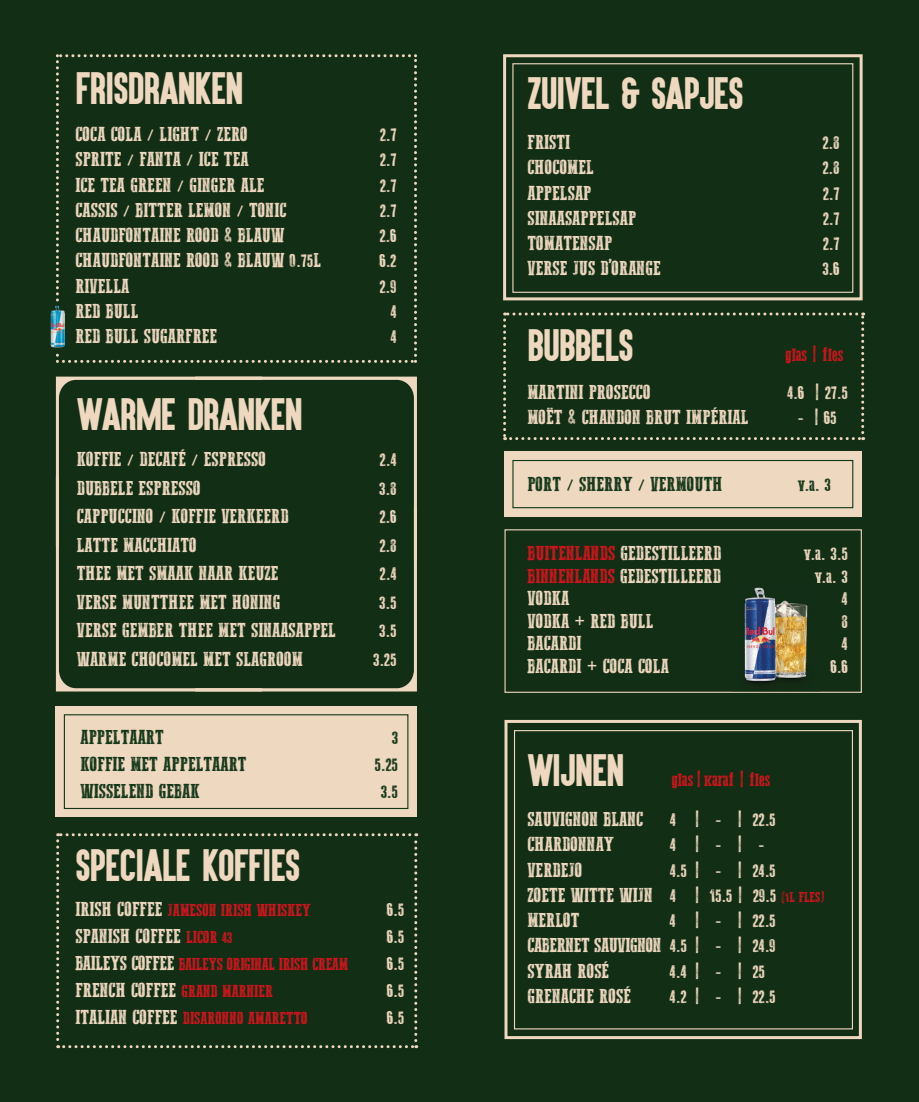
<style>
.page{position:relative;width:919px;height:1102px;background:#fff}
.page>*{position:absolute;margin:0;border:0;box-sizing:border-box;transform-origin:0 0}
.t1{font:37.5px "Aku&Kamu";letter-spacing:-.02em;color:#eed8c0}
.t2{font:21px/25.2px "Western Bang Bang";color:#eed8c0}
.t3{font:21px "Western Bang Bang";color:#153719}
.t4{font:21px "Western Bang Bang";color:#cd151d}
.t5{font:18px "Western Bang Bang";color:#cd151d}
.t6{font:18px "Western Bang Bang";letter-spacing:-.02em;color:#cd151d}
.s1{font-size:21px;color:#eed8c0}
.s2{font-size:18px;color:#cd151d}
.s3{color:#cd151d}
.s4{font-size:15px;color:#cd151d}
</style>
<div class="page">
<div style="left:0;top:0;width:918px;height:1101px;background:#122e15"></div>
<div style="left:56px;top:706px;width:361px;height:111px;background:#eed8c0"></div>
<div style="left:64px;top:714px;width:344px;height:95px;border:1px solid #153719"></div>
<svg style="left:56px;top:376px;width:139px;height:100px"></svg>
<svg style="left:195px;top:376px;width:222px;height:130px"></svg>
<svg style="left:56px;top:476px;width:206px;height:215px"></svg>
<svg style="left:195px;top:506px;width:222px;height:185px"></svg>
<div style="left:503px;top:54px;width:359px;height:246px;border:3px solid #eed8c0"></div>
<svg style="left:503px;top:312px;width:361px;height:128px"></svg>
<svg style="left:56px;top:54px;width:361px;height:309px"></svg>
<svg style="left:56px;top:833px;width:361px;height:214px"></svg>
<div style="left:504px;top:451px;width:357px;height:65px;background:#eed8c0"></div>
<div style="left:512px;top:460px;width:341px;height:48px;border:1px solid #153719"></div>
<div style="left:512px;top:63px;width:341px;height:230px;border:1px solid #eed8c0"></div>
<div style="left:504px;top:719px;width:357px;height:319px;border:3px solid #eed8c0"></div>
<div style="left:514px;top:730px;width:338px;height:299px;border:1px solid #eed8c0"></div>
<img style="left:744px;top:587px;width:31px;height:48px">
<img style="left:775px;top:606px;width:33px;height:29px">
<svg style="left:816px;top:577px;width:4px;height:6px"></svg>
<img style="left:744px;top:590px;width:64px;height:16px">
<img style="left:744px;top:613px;width:64px;height:16px">
<img style="left:744px;top:635px;width:63px;height:49px">
<img style="left:744px;top:658px;width:63px;height:16px">
<div style="left:44px;top:302px;width:25px;height:50px;background:#122e15"></div>
<img style="left:51px;top:306px;width:14px;height:41px">
<h1 class="t1" style="left:75px;top:64px;width:169px">FRISDRANKEN</h1>
<p class="t2" style="left:75px;top:122px;width:174px">COCA COLA / LIGHT / ZERO</p>
<p class="t2" style="left:380px;top:122px;width:18px">2.7</p>
<p class="t2" style="left:75px;top:147px;width:175px">SPRITE / FANTA / ICE TEA</p>
<p class="t2" style="left:380px;top:147px;width:18px">2.7</p>
<p class="t2" style="left:75px;top:172px;width:190px">ICE TEA GREEN / GINGER ALE</p>
<p class="t2" style="left:380px;top:172px;width:18px">2.7</p>
<p class="t2" style="left:75px;top:198px;width:212px">CASSIS / BITTER LEMON / TONIC</p>
<p class="t2" style="left:380px;top:198px;width:18px">2.7</p>
<p class="t2" style="left:75px;top:223px;width:210px">CHAUDFONTAINE ROOD &amp; BLAUW</p>
<p class="t2" style="left:379px;top:223px;width:19px">2.6</p>
<p class="t2" style="left:75px;top:248px;width:247px">CHAUDFONTAINE ROOD &amp; BLAUW 0.75L</p>
<p class="t2" style="left:379px;top:248px;width:19px">6.2</p>
<p class="t2" style="left:75px;top:273px;width:55px">RIVELLA</p>
<p class="t2" style="left:380px;top:273px;width:18px">2.9</p>
<p class="t2" style="left:75px;top:298px;width:65px">RED BULL</p>
<p class="t2" style="left:390px;top:298px;width:8px">4</p>
<p class="t2" style="left:75px;top:324px;width:143px">RED BULL SUGARFREE</p>
<p class="t2" style="left:390px;top:324px;width:8px">4</p>
<h1 class="t1" style="left:77px;top:390px;width:227px">WARME DRANKEN</h1>
<p class="t2" style="left:77px;top:447px;width:191px">KOFFIE / DECAFÉ / ESPRESSO</p>
<p class="t2" style="left:380px;top:447px;width:18px">2.4</p>
<p class="t2" style="left:77px;top:475px;width:125px">DUBBELE ESPRESSO</p>
<p class="t2" style="left:379px;top:475px;width:19px">3.8</p>
<p class="t2" style="left:77px;top:504px;width:213px">CAPPUCCINO / KOFFIE VERKEERD</p>
<p class="t2" style="left:379px;top:504px;width:19px">2.6</p>
<p class="t2" style="left:77px;top:532px;width:122px">LATTE MACCHIATO</p>
<p class="t2" style="left:380px;top:532px;width:18px">2.8</p>
<p class="t2" style="left:77px;top:561px;width:203px">THEE MET SMAAK NAAR KEUZE</p>
<p class="t2" style="left:380px;top:561px;width:18px">2.4</p>
<p class="t2" style="left:77px;top:589px;width:205px">VERSE MUNTTHEE MET HONING</p>
<p class="t2" style="left:379px;top:589px;width:19px">3.5</p>
<p class="t2" style="left:77px;top:618px;width:261px">VERSE GEMBER THEE MET SINAASAPPEL</p>
<p class="t2" style="left:379px;top:618px;width:19px">3.5</p>
<p class="t2" style="left:77px;top:646px;width:228px">WARME CHOCOMEL MET SLAGROOM</p>
<p class="t2" style="left:373px;top:646px;width:25px">3.25</p>
<p class="t3" style="left:80px;top:725px;width:85px">APPELTAART</p>
<p class="t3" style="left:392px;top:725px;width:8px">3</p>
<p class="t3" style="left:80px;top:752px;width:168px">KOFFIE MET APPELTAART</p>
<p class="t3" style="left:375px;top:752px;width:25px">5.25</p>
<p class="t3" style="left:80px;top:779px;width:121px">WISSELEND GEBAK</p>
<p class="t3" style="left:381px;top:779px;width:19px">3.5</p>
<h1 class="t1" style="left:75px;top:840px;width:226px">SPECIALE KOFFIES</h1>
<p class="t5" style="left:75px;top:900px;width:237px"><span class="s1">IRISH COFFEE</span> JAMESON IRISH WHISKEY</p>
<p class="t2" style="left:387px;top:896px;width:19px">6.5</p>
<p class="t2" style="left:75px;top:923px;width:158px">SPANISH COFFEE <span class="s2">LICOR 43</span></p>
<p class="t2" style="left:387px;top:923px;width:19px">6.5</p>
<p class="t6" style="left:75px;top:954px;width:274px"><span class="s1">BAILEYS COFFEE</span> BAILEYS ORIGINAL IRISH CREAM</p>
<p class="t2" style="left:387px;top:950px;width:19px">6.5</p>
<p class="t2" style="left:75px;top:977px;width:199px">FRENCH COFFEE <span class="s2">GRAND MARNIER</span></p>
<p class="t2" style="left:387px;top:977px;width:19px">6.5</p>
<p class="t5" style="left:75px;top:1008px;width:234px"><span class="s1">ITALIAN COFFEE</span> DISARONNO AMARETTO</p>
<p class="t2" style="left:387px;top:1004px;width:19px">6.5</p>
<h1 class="t1" style="left:527px;top:68px;width:217px">ZUIVEL &amp; SAPJES</h1>
<p class="t2" style="left:527px;top:130px;width:44px">FRISTI</p>
<p class="t2" style="left:822px;top:130px;width:18px">2.8</p>
<p class="t2" style="left:527px;top:155px;width:68px">CHOCOMEL</p>
<p class="t2" style="left:822px;top:155px;width:18px">2.8</p>
<p class="t2" style="left:527px;top:180px;width:65px">APPELSAP</p>
<p class="t2" style="left:823px;top:180px;width:18px">2.7</p>
<p class="t2" style="left:527px;top:205px;width:110px">SINAASAPPELSAP</p>
<p class="t2" style="left:823px;top:205px;width:18px">2.7</p>
<p class="t2" style="left:527px;top:231px;width:86px">TOMATENSAP</p>
<p class="t2" style="left:823px;top:231px;width:18px">2.7</p>
<p class="t2" style="left:527px;top:256px;width:135px">VERSE JUS D’ORANGE</p>
<p class="t2" style="left:822px;top:256px;width:19px">3.6</p>
<h1 class="t1" style="left:527px;top:320px;width:107px">BUBBELS</h1>
<p class="t4" style="left:785px;top:343px;width:79px">glas| fles</p>
<p class="t2" style="left:527px;top:379px;width:125px">MARTINI PROSECCO</p>
<p class="t2" style="left:787px;top:379px;width:62px">4.6 | 27.5</p>
<p class="t2" style="left:527px;top:404px;width:223px">MOËT &amp; CHANDON BRUT IMPÉRIAL</p>
<p class="t2" style="left:797px;top:404px;width:41px">- | 65</p>
<p class="t3" style="left:527px;top:473px;width:197px">PORT / SHERRY / VERMOUTH</p>
<p class="t3" style="left:797px;top:473px;width:35px">v.a. 3</p>
<p class="t2" style="left:527px;top:541px;width:195px"><span class="s3">BUITENLANDS</span> GEDESTILLEERD</p>
<p class="t2" style="left:803px;top:541px;width:46px">v.a. 3.5</p>
<p class="t2" style="left:527px;top:563px;width:195px"><span class="s3">BINNENLANDS</span> GEDESTILLEERD</p>
<p class="t2" style="left:814px;top:563px;width:35px">v.a. 3</p>
<p class="t2" style="left:527px;top:586px;width:43px">VODKA</p>
<p class="t2" style="left:841px;top:586px;width:8px">4</p>
<p class="t2" style="left:527px;top:608px;width:127px">VODKA + RED BULL</p>
<p class="t2" style="left:841px;top:608px;width:8px">8</p>
<p class="t2" style="left:527px;top:631px;width:56px">BACARDI</p>
<p class="t2" style="left:841px;top:631px;width:8px">4</p>
<p class="t2" style="left:527px;top:653px;width:143px">BACARDI + COCA COLA</p>
<p class="t2" style="left:830px;top:653px;width:19px">6.6</p>
<h1 class="t1" style="left:527px;top:745px;width:99px">WIJNEN</h1>
<p class="t4" style="left:672px;top:768px;width:120px">glas| karaf | fles</p>
<p class="t2" style="left:527px;top:806px;width:117px">SAUVIGNON BLANC</p>
<p class="t2" style="left:670px;top:806px;width:107px">4 | - | 22.5</p>
<p class="t2" style="left:527px;top:832px;width:88px">CHARDONNAY</p>
<p class="t2" style="left:670px;top:832px;width:96px">4 | - | -</p>
<p class="t2" style="left:527px;top:857px;width:56px">VERDEJO</p>
<p class="t2" style="left:527px;top:857px;width:298px;text-indent:143px">4.5 | - | 24.5<br>ZOETE WITTE WIJN 4 | 15.5 | 29.5 <span class="s4">(1L FLES)<br></span>MERLOT</p>
<p class="t2" style="left:527px;top:907px;width:250px;text-align:justify;text-indent:142px">4 | - | 22.5<br>CABERNET SAUVIGNON 4.5 | - | 24.9<br>SYRAH ROSÉ</p>
<p class="t2" style="left:670px;top:958px;width:97px">4.4 | - | 25</p>
<p class="t2" style="left:527px;top:983px;width:105px">GRENACHE ROSÉ</p>
<p class="t2" style="left:670px;top:983px;width:107px">4.2 | - | 22.5</p>
</div>
